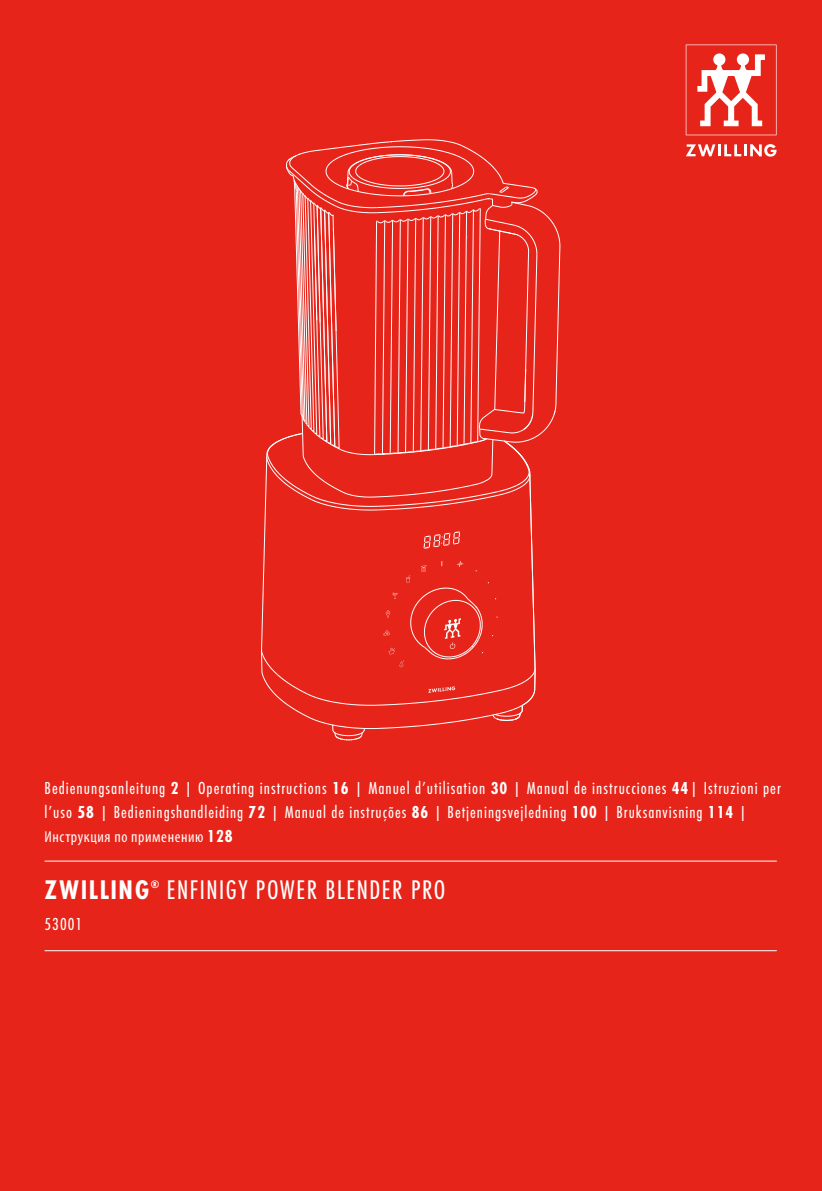
<style>
.page{position:relative;width:822px;height:1191px;background:#fff}
.page>*{position:absolute;margin:0;border:0;box-sizing:border-box;transform-origin:0 0}
.t1{font:28px "Futura Con Boo";letter-spacing:.055em;color:#fff}
.t2{font:700 28px "Futura Con";letter-spacing:.055em;color:#fff}
.t3{font:18px "Futura Con Boo";letter-spacing:.055em;color:#fff}
.t4{font:condensed 15.8px "Myriad Pro";letter-spacing:.04em;color:#fff}
.t5{font:700 11.2px "Futura Con";color:#fff}
.s1{font-family:"Futura Con";font-weight:700}
.s2{font-family:"Futura Con";font-weight:700;font-stretch:normal;font-size:18px}
</style>
<div class="page">
<div style="left:0;top:0;width:821px;height:1190px;background:#e72419"></div>
<hr style="left:45px;top:950px;width:731px;height:1px;background:#fff">
<hr style="left:45px;top:860px;width:731px;height:1px;background:#fff">
<svg style="left:537px;top:190px;width:23px;height:247px"></svg>
<svg style="left:261px;top:139px;width:276px;height:602px"></svg>
<svg style="left:686px;top:144px;width:90px;height:13px"></svg>
<svg style="left:685px;top:45px;width:91px;height:90px"></svg>
<p class="t3" style="left:45px;top:776px;width:737px">Bedienungsanleitung <span class="s1">2</span> | Operating instructions <span class="s1">16</span> | Manuel d’utilisation <span class="s1">30</span> | Manual de instrucciones <span class="s1">44</span>| Istruzioni per</p>
<p class="t3" style="left:45px;top:800px;width:703px">l’uso <span class="s1">58</span> | Bedieningshandleiding <span class="s1">72</span> | Manual de instruções <span class="s1">86</span> | Betjeningsvejledning <span class="s1">100</span> | Bruksanvisning <span class="s1">114</span> |</p>
<p class="t4" style="left:45px;top:826px;width:189px">Инструкция по применению <span class="s2">128</span></p>
<h1 class="t2" style="left:45px;top:871px;width:106px">ZWILLING</h1>
<p class="t5" style="left:151px;top:876px;width:10px">®</p>
<h1 class="t1" style="left:167px;top:872px;width:280px">ENFINIGY POWER BLENDER PRO</h1>
<p class="t3" style="left:45px;top:913px;width:39px">53001</p>
</div>
